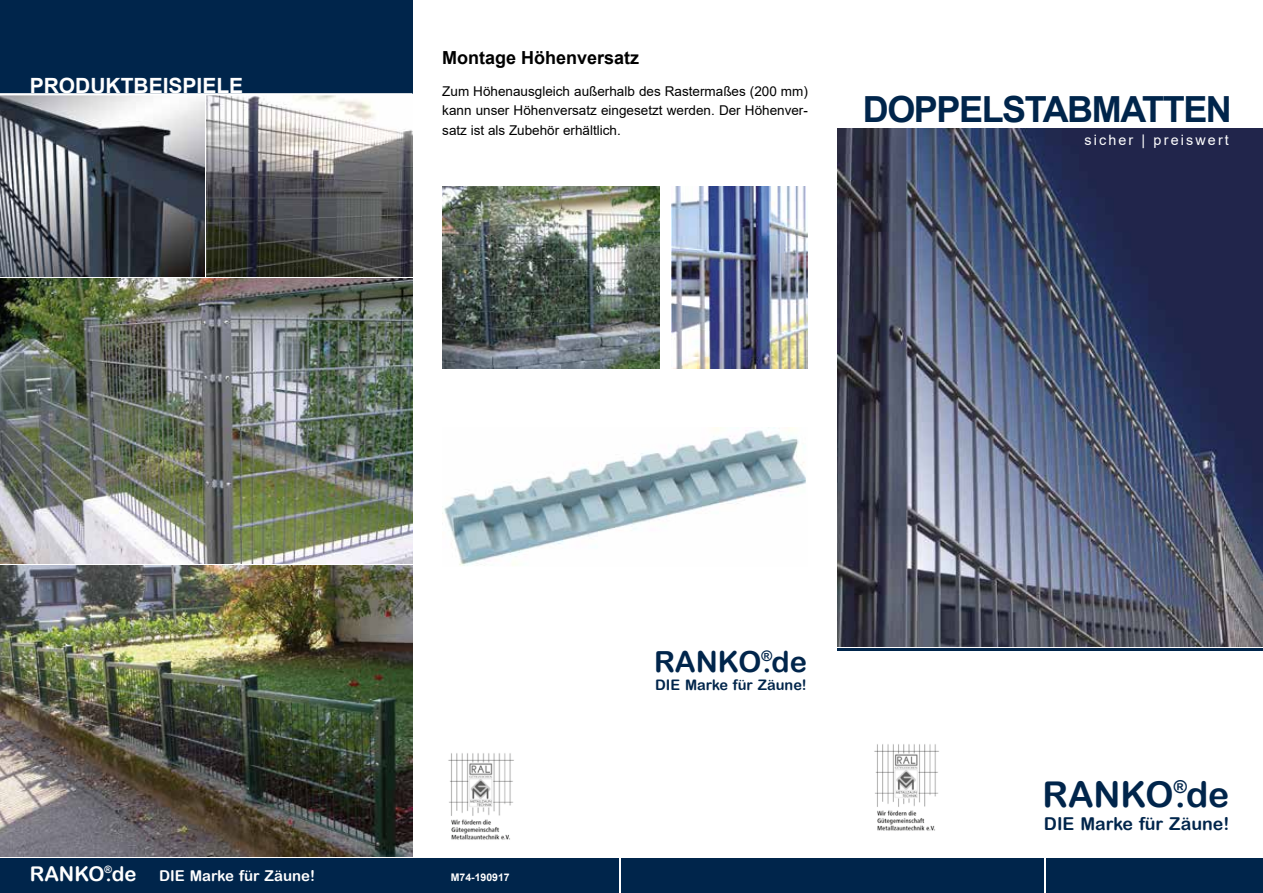
<style>
.page{position:relative;width:1263px;height:893px;background:#fff}
.page>*{position:absolute;margin:0;border:0;box-sizing:border-box;transform-origin:0 0}
.t1{font:700 36px "Arial";letter-spacing:-.04em;color:#00254b}
.t2{font:35.55px "Arial Rounded MT Bold";color:#00254b}
.t3{font:29.1px "Arial Rounded MT Bold";color:#00254b}
.t4{font:700 21px "Arial";color:#fff}
.t5{font:700 18px "Arial";color:#000}
.t6{font:17.7px "Arial Rounded MT Bold";color:#00254b}
.t7{font:15px "Arial Rounded MT Bold";color:#fff}
.t8{font:14.55px "Arial Rounded MT Bold";color:#00254b}
.t9{font:14.4px "Arial";letter-spacing:.15em;color:#fff}
.t10{font:13.5px/19.5px "Arial";color:#000;text-align:justify}
.t11{font:700 10.5px "Arial";color:#fff}
.s1{font-size:20.25px}
</style>
<div class="page">
<img style="left:0;top:95px;width:204px;height:181px">
<img style="left:206px;top:95px;width:206px;height:181px">
<img style="left:838px;top:129px;width:425px;height:517px">
<div style="left:1046px;top:859px;width:217px;height:34px;background:#00254b"></div>
<hr style="left:838px;top:648px;width:425px;height:3px;background:#00254b">
<div style="left:838px;top:859px;width:206px;height:34px;background:#00254b"></div>
<div style="left:621px;top:859px;width:217px;height:34px;background:#00254b"></div>
<div style="left:0;top:859px;width:619px;height:34px;background:#00254b"></div>
<img style="left:874px;top:744px;width:65px;height:87px">
<img style="left:448px;top:753px;width:66px;height:87px">
<img style="left:672px;top:186px;width:136px;height:183px">
<img style="left:442px;top:186px;width:217px;height:183px">
<img style="left:0;top:279px;width:412px;height:284px">
<img style="left:0;top:566px;width:412px;height:291px">
<div style="left:0;top:0;width:412px;height:94px;background:#00254b"></div>
<hr style="left:0;top:93px;width:412px;height:2px;background:#fff">
<img style="left:442px;top:427px;width:364px;height:139px">
<h3 class="t4" style="left:30px;top:70px;width:215px">PRODUKTBEISPIELE</h3>
<h3 class="t5" style="left:442px;top:45px;width:199px">Montage Höhenversatz</h3>
<p class="t10" style="left:442px;top:81px;width:367px">Zum Höhenausgleich außerhalb des Rastermaßes (200 mm) kann unser Höhenversatz eingesetzt werden. Der Höhenver&shy;satz ist als Zubehör erhältlich.</p>
<h1 class="t1" style="left:863px;top:84px;width:371px">DOPPELSTABMATTEN</h1>
<p class="t9" style="left:1084px;top:130px;width:146px">sicher | preiswert</p>
<p class="t7" style="left:30px;top:867px;width:287px"><span class="s1">RANKO</span><sup>®</sup><span class="s1">.de</span> DIE Marke für Zäune!</p>
<p class="t11" style="left:451px;top:869px;width:60px">M74-190917</p>
<h3 class="t3" style="left:654px;top:644px;width:154px">RANKO<sup>®</sup>.de</h3>
<p class="t8" style="left:655px;top:677px;width:153px">DIE Marke für Zäune!</p>
<h2 class="t2" style="left:1042px;top:773px;width:188px">RANKO<sup>®</sup>.de</h2>
<h3 class="t6" style="left:1044px;top:813px;width:187px">DIE Marke für Zäune!</h3>
</div>
